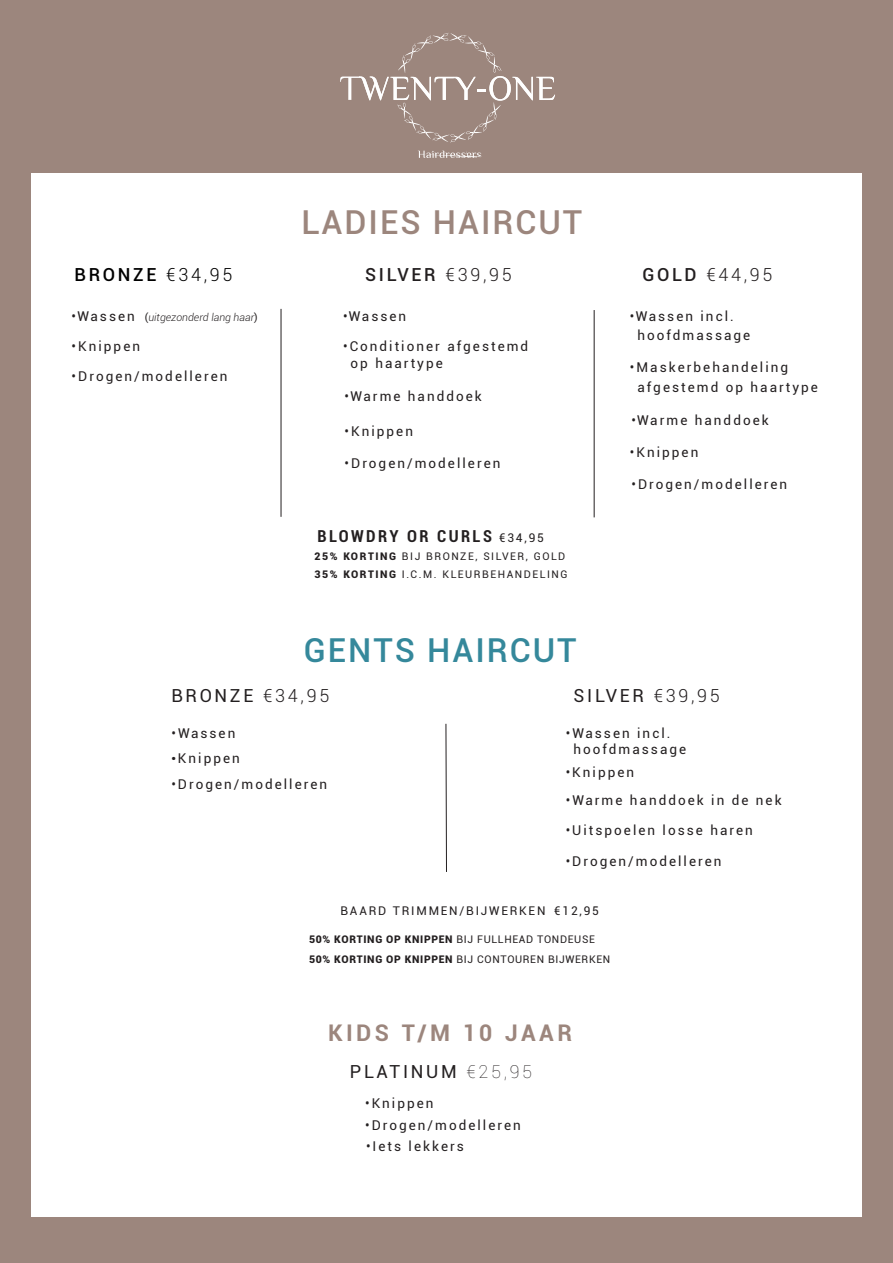
<style>
.page{position:relative;width:893px;height:1263px;background:#9c867d}
.page>*{position:absolute;margin:0;border:0;box-sizing:border-box;transform-origin:0 0}
.t1{font:500 33px "Roboto";letter-spacing:.06em;color:#9c867d}
.t2{font:500 33px "Roboto";letter-spacing:.06em;color:#35889b}
.t3{font:700 22.95px "Roboto";letter-spacing:.15em;color:#9c867d}
.t4{font:18px "Roboto";letter-spacing:.15em;color:#231f20}
.t5{font:500 18px "Roboto";letter-spacing:.15em;color:#000}
.t6{font:500 18px "Roboto";letter-spacing:.15em;color:#231f20}
.t7{font:300 18px "Roboto";color:#231f20}
.t8{font:700 condensed 16.5px "Roboto";letter-spacing:.15em;color:#231f20}
.t9{font:13.5px/19.4px "Roboto";letter-spacing:.15em;color:#231f20}
.t10{font:12px "Roboto";letter-spacing:.15em;color:#231f20}
.t11{font:10.5px/20.4px "Roboto";letter-spacing:.065em;color:#231f20}
.t12{font:10.5px/18px "Roboto";letter-spacing:.145em;color:#231f20}
.t13{font:italic 300 10.5px "Roboto";color:#231f20}
.s1{font-weight:300}
.s2{font-weight:500}
.s3{font-weight:400;font-style:normal;font-size:13.5px}
.s4{font-weight:400;font-style:normal}
.s5{font-weight:400;font-stretch:normal;font-size:12px}
.s6{font-weight:900}
.s7{font-family:"Philosopher"}
.s8{font-weight:100}
</style>
<div class="page">
<div style="left:31px;top:173px;width:831px;height:1044px;background:#fff"></div>
<svg style="left:418px;top:150px;width:63px;height:8px"></svg>
<svg style="left:340px;top:33px;width:215px;height:110px"></svg>
<svg style="left:445px;top:723px;width:2px;height:149px"></svg>
<hr style="left:594px;top:310px;width:1px;height:207px;background:#231f20">
<hr style="left:281px;top:309px;width:1px;height:208px;background:#231f20">
<h1 class="t1" style="left:301px;top:199px;width:282px">LADIES HAIRCUT</h1>
<h3 class="t5" style="left:75px;top:262px;width:159px">BRONZE <span class="s1">€34,95</span></h3>
<h3 class="t7" style="left:642px;top:262px;width:132px"><span class="s2">GOLD</span> €44,95</h3>
<h3 class="t6" style="left:365px;top:262px;width:148px">SILVER <span class="s1">€39,95</span></h3>
<p class="t13" style="left:72px;top:310px;width:188px"><span class="s3">•Wa ss e n</span> <span class="s4">(</span>uitgezonderd lang haar<span class="s4">)</span></p>
<p class="t9" style="left:72px;top:336px;width:70px">•Knippen</p>
<p class="t9" style="left:72px;top:366px;width:157px">•Drogen/modelleren</p>
<p class="t9" style="left:343px;top:306px;width:65px">•Wassen</p>
<p class="t9" style="left:351px;top:337px;width:179px;line-height:17px;text-indent:-7px">•Conditioner afgestemd op haartype</p>
<p class="t9" style="left:345px;top:386px;width:139px">•Warme handdoek</p>
<p class="t9" style="left:345px;top:421px;width:70px">•Knippen</p>
<p class="t9" style="left:345px;top:452px;width:157px">•Drogen/modelleren</p>
<p class="t8" style="left:318px;top:524px;width:228px">BLOWDRY OR CURLS <span class="s5">€34,95</span></p>
<p class="t12" style="left:315px;top:547px;width:255px"><span class="s6">25% KORTING</span> BIJ BRONZE, SILVER, GOLD<br><span class="s6">35% KORTING</span> I.C.M. KLEURBEHANDELING</p>
<h1 class="t2" style="left:304px;top:627px;width:274px">GENTS HAIRCUT</h1>
<p class="t9" style="left:637px;top:306px;width:114px;text-indent:-8px">•Wassen incl. hoofdmassage</p>
<p class="t9" style="left:637px;top:357px;width:182px;line-height:20px;text-indent:-8px">•Maskerbehandeling afgestemd op haartype</p>
<p class="t9" style="left:631px;top:410px;width:139px">•Warme handdoek</p>
<p class="t9" style="left:630px;top:442px;width:70px">•Knippen</p>
<p class="t9" style="left:631px;top:474px;width:157px">•Drogen/modelleren</p>
<h3 class="t4" style="left:171px;top:683px;width:159px">BRONZE <span class="s1">€34,95</span></h3>
<p class="t9" style="left:171px;top:722px;width:66px">•Wassen</p>
<p class="t9" style="left:171px;top:748px;width:70px"><span class="s7">•</span>Knippen</p>
<p class="t9" style="left:171px;top:774px;width:157px">•Drogen/modelleren</p>
<h3 class="t4" style="left:573px;top:683px;width:148px">SILVER <span class="s1">€39,95</span></h3>
<p class="t9" style="left:573px;top:724px;width:114px;line-height:16.5px;text-indent:-8px">•Wassen incl. hoofdmassage</p>
<p class="t9" style="left:566px;top:761px;width:70px">•Knippen</p>
<p class="t9" style="left:566px;top:790px;width:217px">•Warme handdoek in de nek</p>
<p class="t9" style="left:566px;top:820px;width:189px">•Uitspoelen losse haren</p>
<p class="t9" style="left:566px;top:851px;width:157px">•Drogen/modelleren</p>
<p class="t10" style="left:341px;top:902px;width:260px">BAARD TRIMMEN/BIJWERKEN €12,95</p>
<p class="t11" style="left:309px;top:929px;width:303px"><span class="s6">50% KORTING OP KNIPPEN</span> BIJ FULLHEAD TONDEUSE<br><span class="s6">50% KORTING OP KNIPPEN</span> BIJ CONTOUREN BIJWERKEN</p>
<h2 class="t3" style="left:328px;top:1016px;width:245px">KIDS T/M 10 JAAR</h2>
<h3 class="t4" style="left:350px;top:1058px;width:184px">PLATINUM <span class="s8">€25,95</span></h3>
<p class="t9" style="left:365px;top:1093px;width:70px">•Knippen</p>
<p class="t9" style="left:365px;top:1115px;width:157px">•Drogen/modelleren</p>
<p class="t9" style="left:366px;top:1136px;width:99px">•Iets lekkers</p>
</div>
